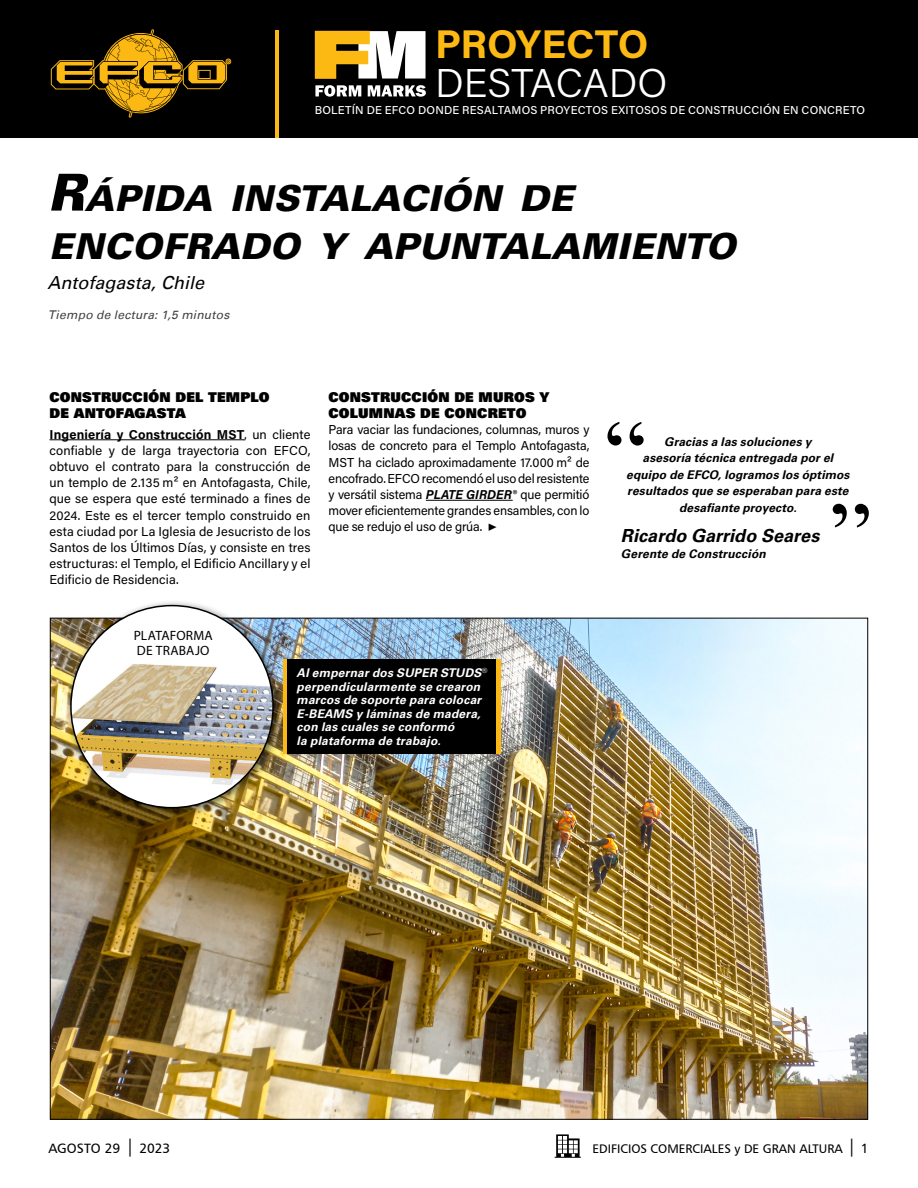
<style>
.page{position:relative;width:918px;height:1188px;background:#fff}
.page>*{position:absolute;margin:0;border:0;box-sizing:border-box;transform-origin:0 0}
.t1{font:300 40.05px "Acumin Pro";color:#fff}
.t2{font:700 40.05px "Acumin Pro";color:#fdb913}
.t3{font:700 39.45px "Acumin Pro";color:#fdb913}
.t4{font:300 39.45px "Acumin Pro";color:#fff}
.t5{font:italic 900 35.7px/48px "Univers LT Std";letter-spacing:.005em;color:#000}
.t6{font:italic 700 18px "Univers LT Std";color:#000}
.t7{font:italic 18px "Univers LT";color:#000}
.t8{font:13.5px/15.8px "Univers LT Std X Black";letter-spacing:.015em;color:#000}
.t9{font:13.5px/15px "Myriad Pro";letter-spacing:.02em;color:#000}
.t10{font:13.5px "Humanist 777 BT Roman B";color:#000}
.t11{font:12.9px/16.2px "Acumin Pro";letter-spacing:-.005em;color:#000;text-align:justify}
.t12{font:12.45px "Humanist 777 BT Roman B";color:#000}
.t13{font:italic 700 12px/16.5px "Univers LT Std";letter-spacing:.01em;color:#000;text-align:center}
.t14{font:italic 700 12px/13.5px "Univers LT Std";letter-spacing:.02em;color:#fff}
.t15{font:italic 12px "Univers LT";letter-spacing:.02em;color:#414042}
.t16{font:500 11.4px "Acumin Pro";letter-spacing:.015em;color:#fff}
.s1{font-size:51px}
.s2{font-weight:700}
.s3{font-weight:700;font-style:italic}
</style>
<div class="page">
<svg style="left:555px;top:1134px;width:26px;height:24px"></svg>
<div style="left:0;top:0;width:918px;height:138px;background:#000"></div>
<hr style="left:275px;top:31px;width:3px;height:107px;background:#fdb913">
<svg style="left:51px;top:29px;width:181px;height:89px"></svg>
<svg style="left:315px;top:31px;width:111px;height:66px"></svg>
<hr style="left:50px;top:439px;width:194px;height:1px;background:#000">
<hr style="left:426px;top:500px;width:87px;height:1px;background:#000">
<img style="left:52px;top:620px;width:814px;height:498px">
<div style="left:65px;top:599px;width:219px;height:220px;background:#000;opacity:.6"></div>
<div style="left:71px;top:606px;width:202px;height:202px;background:#fff;border-radius:50%"></div>
<img style="left:71px;top:657px;width:202px;height:140px">
<svg style="left:607px;top:422px;width:37px;height:24px"></svg>
<svg style="left:833px;top:504px;width:36px;height:24px"></svg>
<hr style="left:283px;top:659px;width:4px;height:95px;background:#fdb913">
<div style="left:287px;top:659px;width:210px;height:95px;background:#000"></div>
<hr style="left:497px;top:659px;width:4px;height:95px;background:#fdb913">
<h1 class="t2" style="left:435px;top:16px;width:215px">PROYECTO</h1>
<h1 class="t1" style="left:435px;top:55px;width:234px">DESTACADO</h1>
<p class="t16" style="left:315px;top:102px;width:552px">BOLETÍN DE EFCO DONDE RESALTAMOS PROYECTOS EXITOSOS DE CONSTRUCCIÓN EN CONCRETO</p>
<h2 class="t3" style="left:460px;top:27px;width:174px">PROJECT</h2>
<h2 class="t4" style="left:460px;top:66px;width:131px">FOCUS</h2>
<h3 class="t5" style="left:48px;top:174px;width:689px"><span class="s1">R</span>ÁPIDA INSTALACIÓN DE<br>ENCOFRADO Y APUNTALAMIENTO</h3>
<h3 class="t7" style="left:48px;top:272px;width:158px">Antofagasta, Chile</h3>
<p class="t15" style="left:48px;top:307px;width:183px">Tiempo de lectura: 1,5 minutos</p>
<p class="t8" style="left:50px;top:389px;width:222px">CONSTRUCCIÓN DEL TEMPLO<br>DE ANTOFAGASTA</p>
<p class="t11" style="left:50px;top:425px;width:263px"><span class="s2">Ingeniería y Construcción MST</span>, un cliente confiable y de larga trayectoria con EFCO, obtuvo el contrato para la construcción de un templo de 2.135 m² en Antofagasta, Chile, que se espera que esté terminado a fines de 2024. Este es el tercer templo construido en esta ciudad por La Iglesia de Jesucristo de los Santos de los Últimos Días, y consiste en tres estructuras: el Templo, el Edificio Ancillary y el Edificio de Residencia.</p>
<p class="t8" style="left:329px;top:389px;width:223px">CONSTRUCCIÓN DE MUROS Y<br>COLUMNAS DE CONCRETO</p>
<p class="t11" style="left:329px;top:421px;width:262px">Para vaciar las fundaciones, columnas, muros y losas de concreto para el Templo Antofagasta, MST ha ciclado aproximadamente 17.000 m² de encofrado. EFCO recomendó el uso del resistente y versátil sistema <span class="s3">PLATE GIRDER</span>® que permitió mover eficientemente grandes ensambles, con lo que se redujo el uso de grúa. ▶</p>
<p class="t9" style="left:134px;top:628px;width:81px">PLATAFORMA<br>DE TRABAJO</p>
<p class="t14" style="left:297px;top:666px;width:192px">Al empernar dos SUPER STUDS<sup>® </sup>perpendicularmente se crearon marcos de soporte para colocar<br>E-BEAMS y láminas de madera, con las cuales se conformó<br>la plataforma de trabajo.</p>
<p class="t13" style="left:626px;top:433px;width:225px">Gracias a las soluciones y<br>asesoría técnica entregada por el equipo de EFCO, logramos los óptimos resultados que se esperaban para este desafiante proyecto.</p>
<h3 class="t6" style="left:621px;top:525px;width:200px">Ricardo Garrido Seares</h3>
<p class="t13" style="left:621px;top:546px;width:146px">Gerente de Construcción</p>
<p class="t10" style="left:48px;top:1140px;width:73px">AGOSTO 29</p>
<p class="t10" style="left:140px;top:1140px;width:32px">2023</p>
<p class="t12" style="left:592px;top:1141px;width:252px">EDIFICIOS COMERCIALES y DE GRAN ALTURA</p>
<p class="t10" style="left:861px;top:1140px;width:9px">1</p>
</div>
